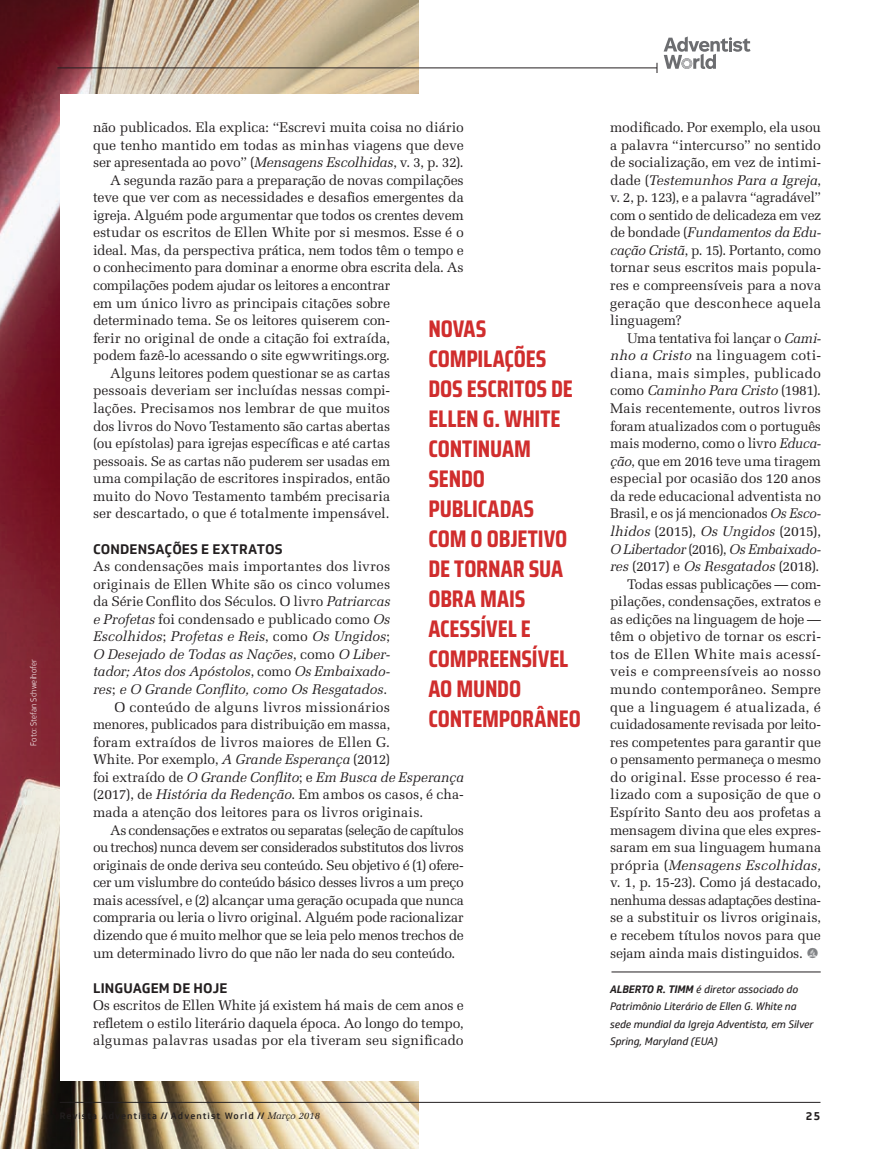
<style>
.page{position:relative;width:876px;height:1149px;background:#fff}
.page>*{position:absolute;margin:0;border:0;box-sizing:border-box;transform-origin:0 0}
.t1{font:700 24px/30px "Saira Condensed";letter-spacing:-.005em;color:#d02d2d}
.t2{font:13.95px/17.5px "Melior LT Std";letter-spacing:-.005em;color:#231f20;text-align:justify}
.t3{font:italic 13.95px "Melior LT Std";letter-spacing:-.005em;color:#231f20}
.t4{font:13.95px "Melior LT Std";letter-spacing:-.035em;color:#231f20}
.t5{font:13.95px "Melior LT Std";letter-spacing:-.03em;color:#231f20}
.t6{font:13.95px "Melior LT Std";letter-spacing:-.025em;color:#231f20}
.t7{font:700 13.5px "Soleto";letter-spacing:.01em;color:#231f20}
.t8{font:700 11.25px "Soleto";color:#231f20}
.t9{font:italic 10.5px/17.5px "Soleto";letter-spacing:-.01em;color:#231f20}
.t10{font:500 9px "Soleto";letter-spacing:.12em;color:#231f20}
.t11{font:300 8.25px "Soleto";letter-spacing:.02em;color:#fff;scale:.9 1}
.s1{font-style:italic}
.s2{font-style:normal}
.s3{font-family:"Advent Sans Logo";color:#808285}
.s4{font-weight:700}
.s5{font-style:inherit}
.s6{font-family:"Melior LT Std";font-weight:400;font-style:italic;font-size:9.75px}
</style>
<div class="page">
<img style="left:0;top:0;width:418px;height:1148px">
<hr style="left:57px;top:68px;width:600px;height:1px;background:#231f20">
<svg style="left:664px;top:36px;width:86px;height:33px"></svg>
<div style="left:61px;top:94px;width:440px;height:986px;background:#fff"></div>
<hr style="left:611px;top:971px;width:210px;height:1px;background:#231f20">
<hr style="left:60px;top:1101px;width:760px;height:1px;background:#231f20">
<p class="t11" style="left:28px;top:745px;width:98px;rotate:-90deg">Foto: Stefan Schweihofer</p>
<p class="t2" style="left:93px;top:118px;width:372px">não publicados. Ela explica: “Escrevi muita coisa no diário</p>
<p class="t2" style="left:93px;top:136px;width:372px">que tenho mantido em todas as minhas viagens que deve</p>
<p class="t2" style="left:93px;top:153px;width:372px">ser apresentada ao povo” (<span class="s1">Mensagens Escolhidas</span>, v. 3, p. 32).</p>
<p class="t2" style="left:110px;top:171px;width:355px">A segunda razão para a preparação de novas compilações</p>
<p class="t2" style="left:93px;top:189px;width:372px">teve que ver com as necessidades e desafios emergentes da</p>
<p class="t2" style="left:93px;top:206px;width:372px">igreja. Alguém pode argumentar que todos os crentes devem</p>
<p class="t2" style="left:93px;top:224px;width:372px">estudar os escritos de Ellen White por si mesmos. Esse é o</p>
<p class="t2" style="left:93px;top:241px;width:372px">ideal. Mas, da perspectiva prática, nem todos têm o tempo e</p>
<p class="t2" style="left:93px;top:259px;width:372px">o conhecimento para dominar a enorme obra escrita dela. As</p>
<p class="t2" style="left:93px;top:276px;width:299px">compilações podem ajudar os leitores a encontrar</p>
<p class="t2" style="left:93px;top:294px;width:299px">em um único livro as principais citações sobre</p>
<p class="t2" style="left:93px;top:311px;width:299px">determinado tema. Se os leitores quiserem con-</p>
<p class="t2" style="left:93px;top:329px;width:299px">ferir no original de onde a citação foi extraída,</p>
<p class="t2" style="left:93px;top:347px;width:299px">podem fazê-lo acessando o site egwwritings.org.</p>
<p class="t2" style="left:110px;top:364px;width:282px">Alguns leitores podem questionar se as cartas</p>
<p class="t2" style="left:93px;top:382px;width:299px">pessoais deveriam ser incluídas nessas compi-</p>
<p class="t2" style="left:93px;top:399px;width:299px">lações. Precisamos nos lembrar de que muitos</p>
<p class="t2" style="left:93px;top:417px;width:299px">dos livros do Novo Testamento são cartas abertas</p>
<p class="t2" style="left:93px;top:434px;width:299px">(ou epístolas) para igrejas específicas e até cartas</p>
<p class="t2" style="left:93px;top:452px;width:299px">pessoais. Se as cartas não puderem ser usadas em</p>
<p class="t2" style="left:93px;top:469px;width:299px">uma compilação de escritores inspirados, então</p>
<p class="t2" style="left:93px;top:487px;width:299px">muito do Novo Testamento também precisaria</p>
<p class="t2" style="left:93px;top:504px;width:298px">ser descartado, o que é totalmente impensável.</p>
<p class="t7" style="left:93px;top:539px;width:191px">CONDENSAÇÕES E EXTRATOS</p>
<p class="t2" style="left:93px;top:557px;width:299px">As condensações mais importantes dos livros</p>
<p class="t2" style="left:93px;top:575px;width:299px">originais de Ellen White são os cinco volumes</p>
<p class="t2" style="left:93px;top:592px;width:299px">da Série Conflito dos Séculos. O livro <span class="s1">Patriarcas</span></p>
<p class="t2" style="left:93px;top:610px;width:299px"><span class="s1">e Profetas</span> foi condensado e publicado como <span class="s1">Os</span></p>
<p class="t3" style="left:93px;top:628px;width:299px">Escolhidos<span class="s2">;</span> Profetas e Reis<span class="s2">, como</span> Os Ungidos<span class="s2">;</span></p>
<p class="t3" style="left:93px;top:645px;width:299px">O Desejado de Todas as Nações<span class="s2">, como</span> O Liber-</p>
<p class="t3" style="left:93px;top:663px;width:299px">tador; Atos dos Apóstolos<span class="s2">, como</span> Os Embaixado-</p>
<p class="t3" style="left:93px;top:681px;width:296px">res<span class="s2">;</span> e O Grande Conflito, como Os Resgatados<span class="s2">.</span></p>
<p class="t2" style="left:114px;top:698px;width:277px">O conteúdo de alguns livros missionários</p>
<p class="t2" style="left:93px;top:715px;width:299px">menores, publicados para distribuição em massa,</p>
<p class="t2" style="left:93px;top:733px;width:299px">foram extraídos de livros maiores de Ellen G.</p>
<p class="t2" style="left:93px;top:750px;width:299px">White. Por exemplo, <span class="s1">A Grande Esperança</span> (2012)</p>
<p class="t3" style="left:93px;top:768px;width:372px"><span class="s2">foi extraído de</span> O Grande Conflito<span class="s2">; e</span> Em Busca de Esperança</p>
<p class="t2" style="left:93px;top:785px;width:372px">(2017), de <span class="s1">História da Redenção</span>. Em ambos os casos, é cha-</p>
<p class="t2" style="left:93px;top:803px;width:332px">mada a atenção dos leitores para os livros originais.</p>
<p class="t4" style="left:110px;top:821px;width:355px">As condensações e extratos ou separatas (seleção de capítulos</p>
<p class="t4" style="left:93px;top:838px;width:372px">ou trechos) nunca devem ser considerados substitutos dos livros</p>
<p class="t5" style="left:93px;top:856px;width:372px">originais de onde deriva seu conteúdo. Seu objetivo é (1) ofere-</p>
<p class="t6" style="left:93px;top:874px;width:372px">cer um vislumbre do conteúdo básico desses livros a um preço</p>
<p class="t2" style="left:93px;top:891px;width:372px">mais acessível, e (2) alcançar uma geração ocupada que nunca</p>
<p class="t2" style="left:93px;top:908px;width:372px">compraria ou leria o livro original. Alguém pode racionalizar</p>
<p class="t5" style="left:93px;top:926px;width:372px">dizendo que é muito melhor que se leia pelo menos trechos de</p>
<p class="t6" style="left:93px;top:944px;width:364px">um determinado livro do que não ler nada do seu conteúdo.</p>
<p class="t7" style="left:93px;top:978px;width:136px">LINGUAGEM DE HOJE</p>
<p class="t2" style="left:93px;top:996px;width:372px">Os escritos de Ellen White já existem há mais de cem anos e refletem o estilo literário daquela época. Ao longo do tempo, algumas palavras usadas por ela tiveram seu significado</p>
<h1 class="t1" style="left:428px;top:313px;width:154px">NOVAS<br>COMPILAÇÕES<br>DOS ESCRITOS DE<br>ELLEN G. WHITE<br>CONTINUAM<br>SENDO<br>PUBLICADAS<br>COM O OBJETIVO<br>DE TORNAR SUA<br>OBRA MAIS<br>ACESSÍVEL E<br>COMPREENSÍVEL<br>AO MUNDO<br>CONTEMPORÂNEO</h1>
<p class="t2" style="left:610px;top:118px;width:212px">modificado. Por exemplo, ela usou a palavra “intercurso” no sentido de socialização, em vez de intimi&shy;dade (<span class="s1">Testemunhos Para a Igreja</span>, v. 2, p. 123), e a palavra “agradável” com o sentido de delicadeza em vez de bondade (<span class="s1">Fundamentos da Edu&shy;cação Cristã</span>, p. 15). Portanto, como tornar seus escritos mais popula&shy;res e compreensíveis para a nova geração que desconhece aquela linguagem?</p>
<p class="t2" style="left:610px;top:329px;width:212px;text-align:right">Uma tentativa foi lançar o <span class="s1">Cami&shy;nho a Cristo</span> na linguagem coti&shy;diana, mais simples, publicado como <span class="s1">Caminho Para Cristo</span> (1981).<br>Mais recentemente, outros livros foram atualizados com o português mais moderno, como o livro <span class="s1">Educa&shy;ção</span>, que em 2016 teve uma tiragem especial por ocasião dos 120 anos da rede educacional adventista no<br>Brasil, e os já mencionados <span class="s1">Os Esco&shy;lhidos</span> (2015), <span class="s1">Os Ungidos</span> (2015),<br><span class="s1">O Libertador</span> (2016), <span class="s1">Os Embaixado&shy;res</span> (2017) e <span class="s1">Os Resgatados</span> (2018).<br>Todas essas publicações — com&shy;pilações, condensações, extratos e as edições na linguagem de hoje — têm o objetivo de tornar os escri&shy;tos de Ellen White mais acessí&shy;veis e compreensíveis ao nosso mundo contemporâneo. Sempre que a linguagem é atualizada, é cuidadosamente revisada por leito&shy;res competentes para garantir que o pensamento permaneça o mesmo do original. Esse processo é rea&shy;lizado com a suposição de que o<br>Espírito Santo deu aos profetas a mensagem divina que eles expres&shy;saram em sua linguagem humana própria (<span class="s1">Mensagens Escolhidas, </span>v. 1, p. 15-23). Como já destacado, nenhuma dessas adaptações destina&shy;se a substituir os livros originais, e recebem títulos novos para que sejam ainda mais distinguidos. <span class="s3">]</span></p>
<p class="t9" style="left:610px;top:979px;width:205px"><span class="s4">ALBERTO R. TIMM</span> é diretor associado do Patrimônio Literário de Ellen G. White na sede mundial da Igreja Adventista, em Silver Spring, Maryland (EUA)</p>
<p class="t10" style="left:60px;top:1108px;width:262px">Revista Adventista <span class="s5">//</span> Adventist World <span class="s5">//</span> <span class="s6">Março 2018</span></p>
<p class="t8" style="left:806px;top:1107px;width:16px">25</p>
</div>
